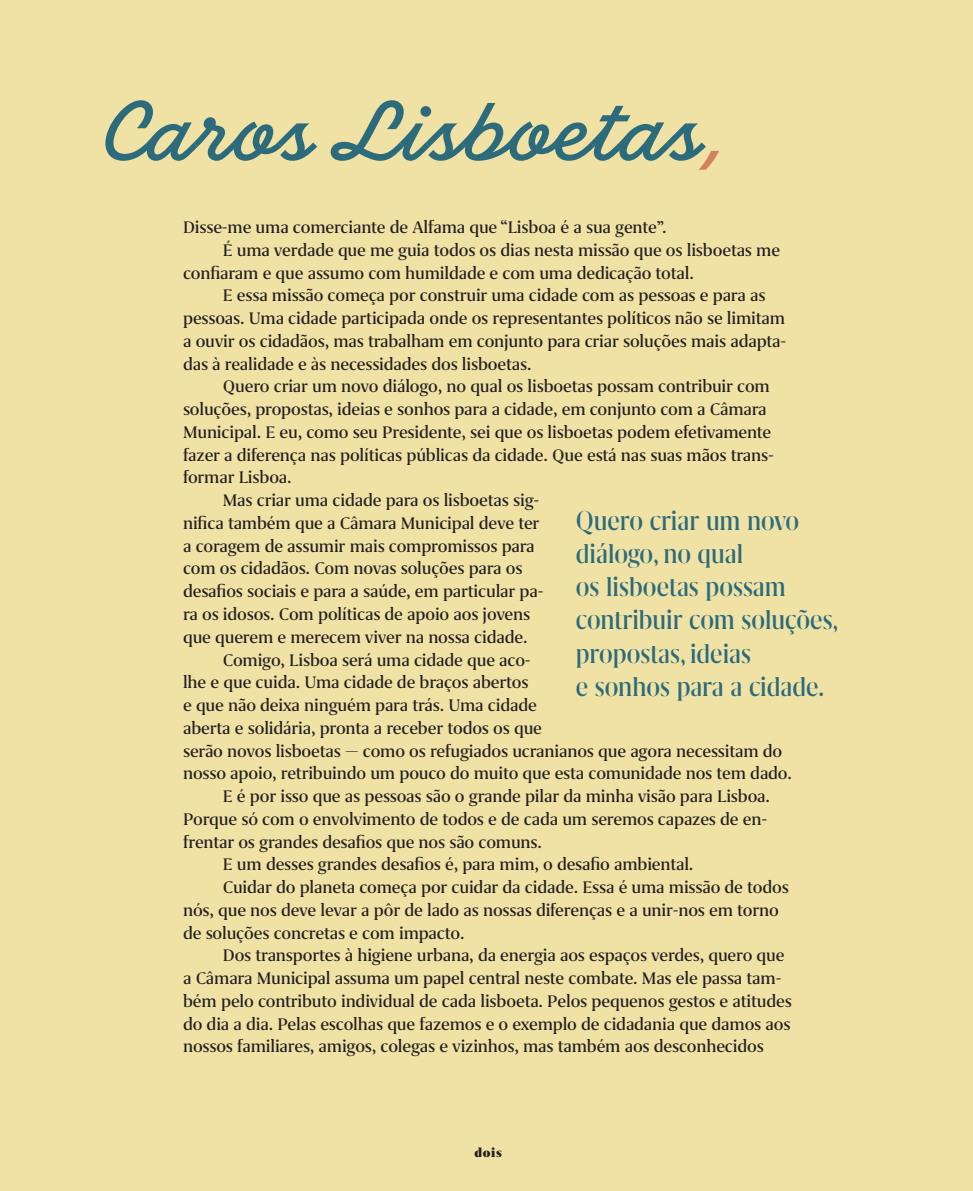
<style>
.page{position:relative;width:973px;height:1191px;background:#fff}
.page>*{position:absolute;margin:0;border:0;box-sizing:border-box;transform-origin:0 0}
.t1{font:82.25px "Lisboeta";color:#2c6b7b}
.texto_2col_1ºparágra{font:500 31.5px/33.2px "Grifo L";color:#2c6b7b;scale:.91 1}
.texto_2col_2ºparágra{font:500 19.25px/22.8px "Grifo S";letter-spacing:-.01em;color:#231f20}
.t2{font:900 14px "Grifo S";color:#231f20}
.s1{color:#d2825a}
</style>
<div class="page">
<div style="left:0;top:0;width:972px;height:1191px;background:#f0e2a5"></div>
<p class="t1" style="left:101px;top:82px;width:629px">Caros Lisboetas<span class="s1">,</span></p>
<p class="texto_2col_2ºparágra" style="left:183px;top:216px;width:485px">Disse-me uma comerciante de Alfama que “Lisboa é a sua gente”.</p>
<p class="texto_2col_2ºparágra" style="left:183px;top:238px;width:598px;text-indent:40px">É uma verdade que me guia todos os dias nesta missão que os lisboetas me confiaram e que assumo com humildade e com uma dedicação total.</p>
<p class="texto_2col_2ºparágra" style="left:183px;top:284px;width:604px;text-indent:40px">E essa missão começa por construir uma cidade com as pessoas e para as pessoas. Uma cidade participada onde os representantes políticos não se limitam a ouvir os cidadãos, mas trabalham em conjunto para criar soluções mais adapta&shy;das à realidade e às necessidades dos lisboetas.</p>
<p class="texto_2col_2ºparágra" style="left:183px;top:375px;width:592px;text-indent:40px">Quero criar um novo diálogo, no qual os lisboetas possam contribuir com soluções, propostas, ideias e sonhos para a cidade, em conjunto com a Câmara Municipal. E eu, como seu Presidente, sei que os lisboetas podem efetivamente fazer a diferença nas políticas públicas da cidade. Que está nas suas mãos trans&shy;formar Lisboa.</p>
<p class="texto_2col_2ºparágra" style="left:183px;top:489px;width:362px;text-indent:40px">Mas criar uma cidade para os lisboetas sig&shy;nifica também que a Câmara Municipal deve ter a coragem de assumir mais compromissos para com os cidadãos. Com novas soluções para os desafios sociais e para a saúde, em particular pa&shy;ra os idosos. Com políticas de apoio aos jovens que querem e merecem viver na nossa cidade.</p>
<p class="texto_2col_2ºparágra" style="left:183px;top:648px;width:610px;text-indent:40px">Comigo, Lisboa será uma cidade que aco-<br>lhe e que cuida. Uma cidade de braços abertos<br>e que não deixa ninguém para trás. Uma cidade<br>aberta e solidária, pronta a receber todos os que<br>serão novos lisboetas — como os refugiados ucranianos que agora necessitam do nosso apoio, retribuindo um pouco do muito que esta comunidade nos tem dado.</p>
<p class="texto_2col_2ºparágra" style="left:183px;top:784px;width:588px;text-indent:40px">E é por isso que as pessoas são o grande pilar da minha visão para Lisboa.<br>Porque só com o envolvimento de todos e de cada um seremos capazes de en&shy;frentar os grandes desafios que nos são comuns.</p>
<p class="texto_2col_2ºparágra" style="left:223px;top:853px;width:472px">E um desses grandes desafios é, para mim, o desafio ambiental.</p>
<p class="texto_2col_2ºparágra" style="left:183px;top:875px;width:607px;text-indent:40px">Cuidar do planeta começa por cuidar da cidade. Essa é uma missão de todos nós, que nos deve levar a pôr de lado as nossas diferenças e a unir-nos em torno de soluções concretas e com impacto.</p>
<p class="texto_2col_2ºparágra" style="left:183px;top:944px;width:610px;text-indent:40px">Dos transportes à higiene urbana, da energia aos espaços verdes, quero que a Câmara Municipal assuma um papel central neste combate. Mas ele passa tam&shy;bém pelo contributo individual de cada lisboeta. Pelos pequenos gestos e atitudes do dia a dia. Pelas escolhas que fazemos e o exemplo de cidadania que damos aos nossos familiares, amigos, colegas e vizinhos, mas também aos desconhecidos</p>
<p class="texto_2col_1ºparágra" style="left:575px;top:503px;width:247px">Quero criar um novo diálogo, no qual</p>
<p class="texto_2col_1ºparágra" style="left:575px;top:570px;width:290px">os lisboetas possam contribuir com soluções, propostas, ideias</p>
<p class="texto_2col_1ºparágra" style="left:575px;top:670px;width:274px">e sonhos para a cidade.</p>
<p class="t2" style="left:474px;top:1144px;width:29px">dois</p>
</div>
